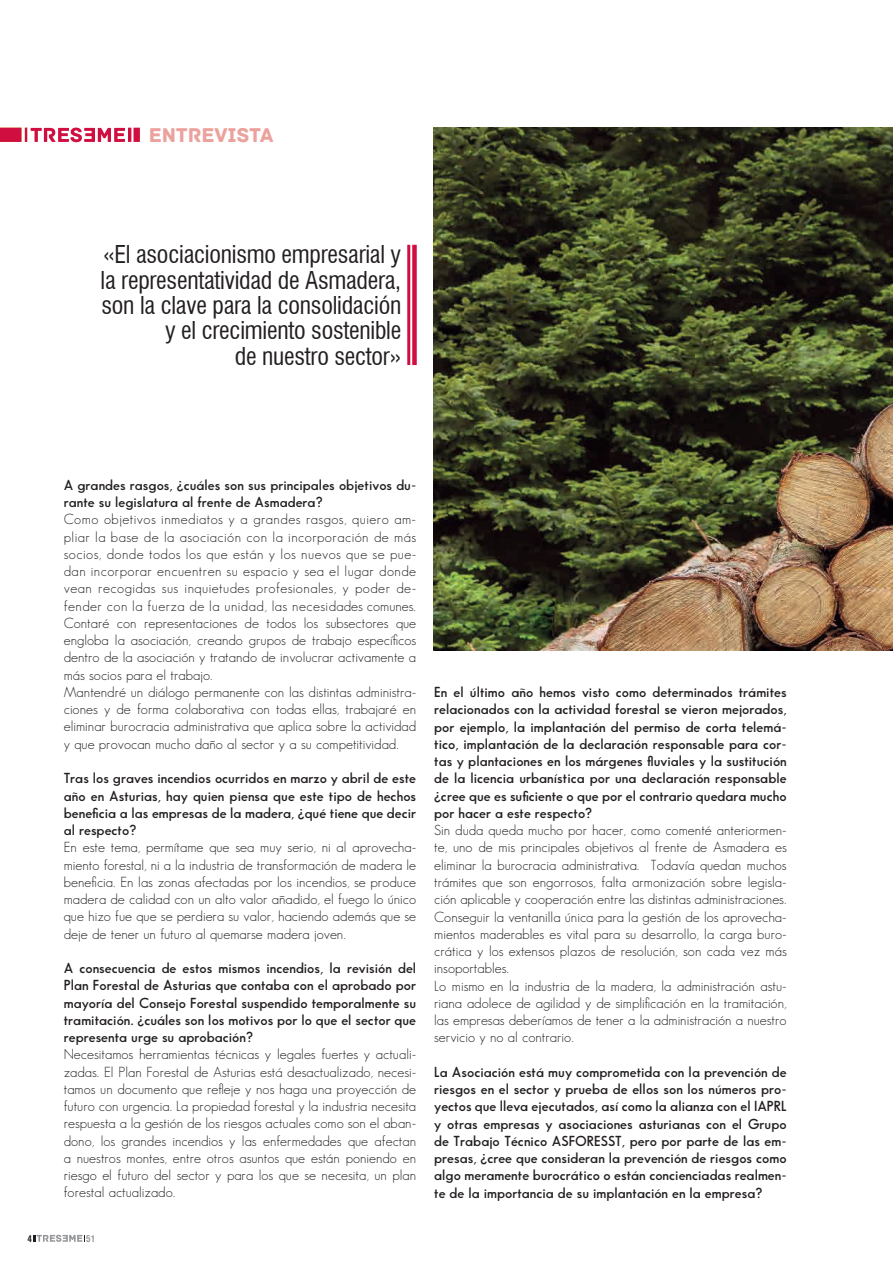
<style>
.page{position:relative;width:893px;height:1263px;background:#fff}
.page>*{position:absolute;margin:0;border:0;box-sizing:border-box;transform-origin:0 0}
.t1{font:condensed 24px/25.5px "Swiss 721 BT";letter-spacing:-.01em;color:#231f20;text-align:right}
.t2{font:21px "Archive";letter-spacing:-.01em;color:#eca29c}
.t3{font:14.25px/17.2px "Sans Serif FLF";color:#231f20}
.t4{font:600 14.25px/17.2px "Sans Serif FLF";color:#231f20;text-align:justify}
.t5{font:9px "Swiss 721 Bold Condensed BT";color:#939598}
.t6{font:9px "Swiss 721 Bold Condensed BT";color:#231f20}
</style>
<div class="page">
<div style="left:134px;top:128px;width:6px;height:14px;background:#d10e40"></div>
<div style="left:0;top:128px;width:21px;height:14px;background:#d10e40"></div>
<hr style="left:128px;top:128px;width:3px;height:14px;background:#d10e40">
<svg style="left:25px;top:128px;width:100px;height:14px"></svg>
<svg style="left:33px;top:1235px;width:52px;height:7px"></svg>
<img style="left:434px;top:128px;width:459px;height:523px">
<div style="left:412px;top:245px;width:5px;height:120px;background:#d10e40"></div>
<hr style="left:407px;top:245px;width:3px;height:120px;background:#d10e40">
<h2 class="t2" style="left:149px;top:122px;width:126px">ENTREVISTA</h2>
<h1 class="t1" style="left:101px;top:242px;width:302px">«El asociacionismo empresarial y la representatividad de Asmadera, son la clave para la consolidación y el crecimiento sostenible<br>de nuestro sector»</h1>
<p class="t4" style="left:64px;top:476px;width:354px">A grandes rasgos, ¿cuáles son sus principales objetivos du&shy;rante su legislatura al frente de Asmadera?</p>
<p class="t3" style="left:64px;top:511px;width:354px">Como objetivos inmediatos y a grandes rasgos, quiero am&shy;pliar la base de la asociación con la incorporación de más socios, donde todos los que están y los nuevos que se pue&shy;dan incorporar encuentren su espacio y sea el lugar donde vean recogidas sus inquietudes profesionales, y poder de&shy;fender con la fuerza de la unidad, las necesidades comunes.<br>Contaré con representaciones de todos los subsectores que engloba la asociación, creando grupos de trabajo específicos dentro de la asociación y tratando de involucrar activamente a más socios para el trabajo.<br>Mantendré un diálogo permanente con las distintas administra&shy;ciones y de forma colaborativa con todas ellas, trabajaré en eliminar burocracia administrativa que aplica sobre la actividad y que provocan mucho daño al sector y a su competitividad.</p>
<p class="t4" style="left:64px;top:769px;width:354px">Tras los graves incendios ocurridos en marzo y abril de este año en Asturias, hay quien piensa que este tipo de hechos beneficia a las empresas de la madera, ¿qué tiene que decir al respecto?</p>
<p class="t3" style="left:64px;top:839px;width:354px;text-align:justify">En este tema, permítame que sea muy serio, ni al aprovecha&shy;miento forestal, ni a la industria de transformación de madera le beneficia. En las zonas afectadas por los incendios, se produce madera de calidad con un alto valor añadido, el fuego lo único que hizo fue que se perdiera su valor, haciendo además que se deje de tener un futuro al quemarse madera joven.</p>
<p class="t4" style="left:64px;top:959px;width:354px">A consecuencia de estos mismos incendios, la revisión del Plan Forestal de Asturias que contaba con el aprobado por mayoría del Consejo Forestal suspendido temporalmente su tramitación. ¿cuáles son los motivos por lo que el sector que representa urge su aprobación?</p>
<p class="t3" style="left:64px;top:1046px;width:354px;text-align:justify">Necesitamos herramientas técnicas y legales fuertes y actuali&shy;zadas. El Plan Forestal de Asturias está desactualizado, necesi&shy;tamos un documento que refleje y nos haga una proyección de futuro con urgencia. La propiedad forestal y la industria necesita respuesta a la gestión de los riesgos actuales como son el aban&shy;dono, los grandes incendios y las enfermedades que afectan a nuestros montes, entre otros asuntos que están poniendo en riesgo el futuro del sector y para los que se necesita, un plan forestal actualizado.</p>
<p class="t6" style="left:28px;top:1233px;width:6px">4</p>
<p class="t5" style="left:86px;top:1233px;width:10px">51</p>
<p class="t4" style="left:434px;top:683px;width:354px">En el último año hemos visto como determinados trámites relacionados con la actividad forestal se vieron mejorados, por ejemplo, la implantación del permiso de corta telemá&shy;tico, implantación de la declaración responsable para cor&shy;tas y plantaciones en los márgenes fluviales y la sustitución de la licencia urbanística por una declaración responsable ¿cree que es suficiente o que por el contrario quedara mucho por hacer a este respecto?</p>
<p class="t3" style="left:434px;top:821px;width:354px">Sin duda queda mucho por hacer, como comenté anteriormen&shy;te, uno de mis principales objetivos al frente de Asmadera es eliminar la burocracia administrativa. Todavía quedan muchos trámites que son engorrosos, falta armonización sobre legisla&shy;ción aplicable y cooperación entre las distintas administraciones.<br>Conseguir la ventanilla única para la gestión de los aprovecha&shy;mientos maderables es vital para su desarrollo, la carga buro&shy;crática y los extensos plazos de resolución, son cada vez más insoportables.<br>Lo mismo en la industria de la madera, la administración astu&shy;riana adolece de agilidad y de simplificación en la tramitación, las empresas deberíamos de tener a la administración a nuestro servicio y no al contrario.</p>
<p class="t4" style="left:434px;top:1063px;width:354px">La Asociación está muy comprometida con la prevención de riesgos en el sector y prueba de ellos son los números pro&shy;yectos que lleva ejecutados, así como la alianza con el IAPRL y otras empresas y asociaciones asturianas con el Grupo de Trabajo Técnico ASFORESST, pero por parte de las em&shy;presas, ¿cree que consideran la prevención de riesgos como algo meramente burocrático o están concienciadas realmen&shy;te de la importancia de su implantación en la empresa?</p>
</div>
